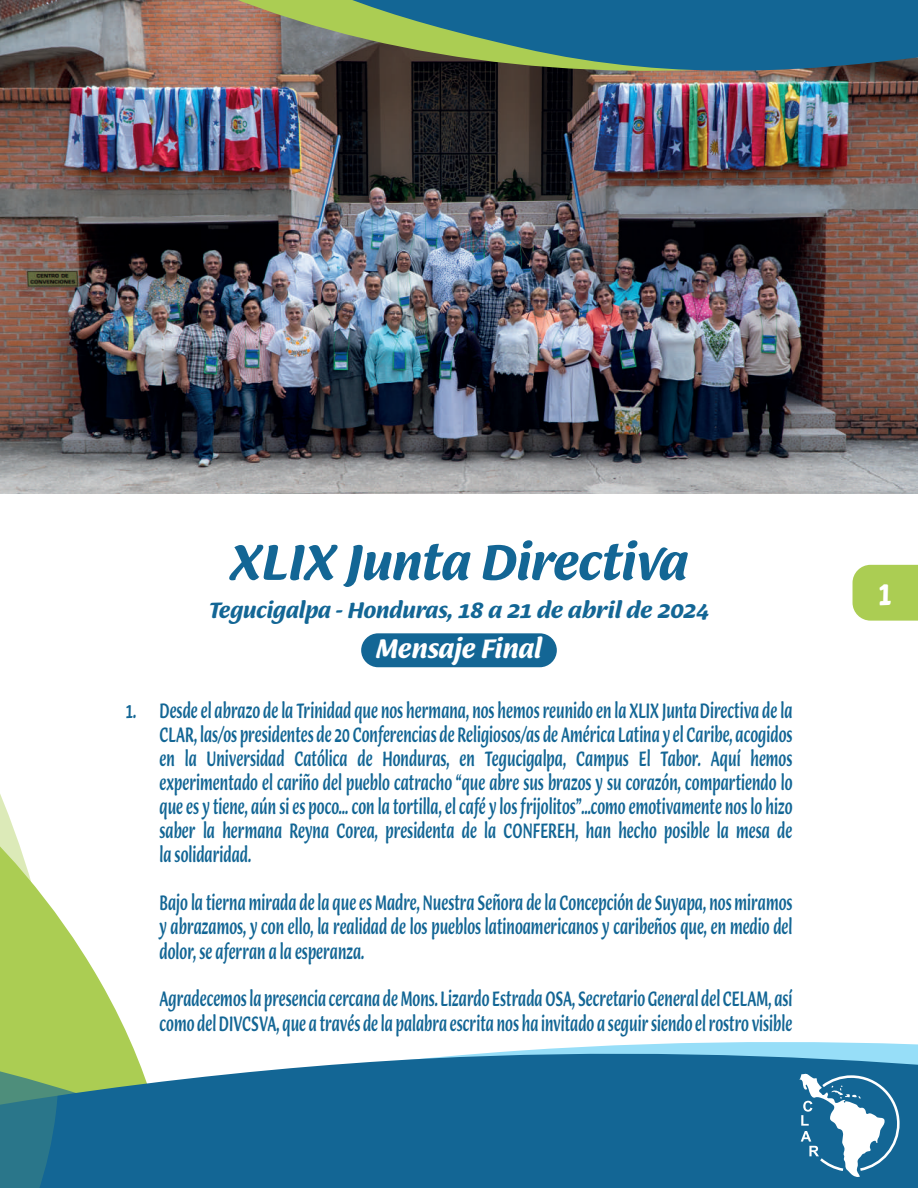
<style>
.page{position:relative;width:918px;height:1188px;background:#fff}
.page>*{position:absolute;margin:0;border:0;box-sizing:border-box;transform-origin:0 0}
.t1{font:italic 600 54px "Ciabatta";color:#136695}
.t2{font:700 36.15px "Ciabatta";color:#fff;scale:.67 1}
.t3{font:italic 600 28.95px "Ciabatta";color:#fff}
.t4{font:italic 600 24px "Ciabatta";color:#136695}
.t5{font:500 22.5px/24px "Ciabatta";color:#136695;text-align:justify;scale:.67 1}
</style>
<div class="page">
<div style="left:576px;top:1068px;width:342px;height:120px;background:#136695"></div>
<svg style="left:0;top:1068px;width:576px;height:120px;fill:#136695"></svg>
<img style="left:0;top:0;width:918px;height:1068px">
<img style="left:247px;top:0;width:671px;height:774px">
<div style="left:0;top:494px;width:918px;height:266px;background:#fff"></div>
<div style="left:853px;top:565px;width:65px;height:56px;background:#abcd53"></div>
<svg style="left:799px;top:1073px;width:102px;height:104px"></svg>
<div style="left:361px;top:633px;width:196px;height:34px;background:#136695;border-radius:17px"></div>
<h1 class="t1" style="left:230px;top:527px;width:460px">XLIX Junta Directiva</h1>
<p class="t4" style="left:209px;top:595px;width:502px">Tegucigalpa - Honduras, 18 a 21 de abril de 2024</p>
<p class="t3" style="left:376px;top:629px;width:167px">Mensaje Final</p>
<p class="t5" style="left:160px;top:698px;width:946px;text-indent:-34px">1. Desde el abrazo de la Trinidad que nos hermana, nos hemos reunido en la XLIX Junta Directiva de la CLAR, las/os presidentes de 20 Conferencias de Religiosos/as de América Latina y el Caribe, acogidos en la Universidad Católica de Honduras, en Tegucigalpa, Campus El Tabor. Aquí hemos experimentado el cariño del pueblo catracho “que abre sus brazos y su corazón, compartiendo lo que es y tiene, aún si es poco… con la tortilla, el café y los frijolitos”…como emotivamente nos lo hizo saber la hermana Reyna Corea, presidenta de la CONFEREH, han hecho posible la mesa de la solidaridad.</p>
<p class="t5" style="left:160px;top:890px;width:946px">Bajo la tierna mirada de la que es Madre, Nuestra Señora de la Concepción de Suyapa, nos miramos y abrazamos, y con ello, la realidad de los pueblos latinoamericanos y caribeños que, en medio del dolor, se aferran a la esperanza.</p>
<p class="t5" style="left:160px;top:986px;width:946px">Agradecemos la presencia cercana de Mons. Lizardo Estrada OSA, Secretario General del CELAM, así como del DIVCSVA, que a través de la palabra escrita nos ha invitado a seguir siendo el rostro visible</p>
<h2 class="t2" style="left:878px;top:570px;width:22px">1</h2>
</div>
